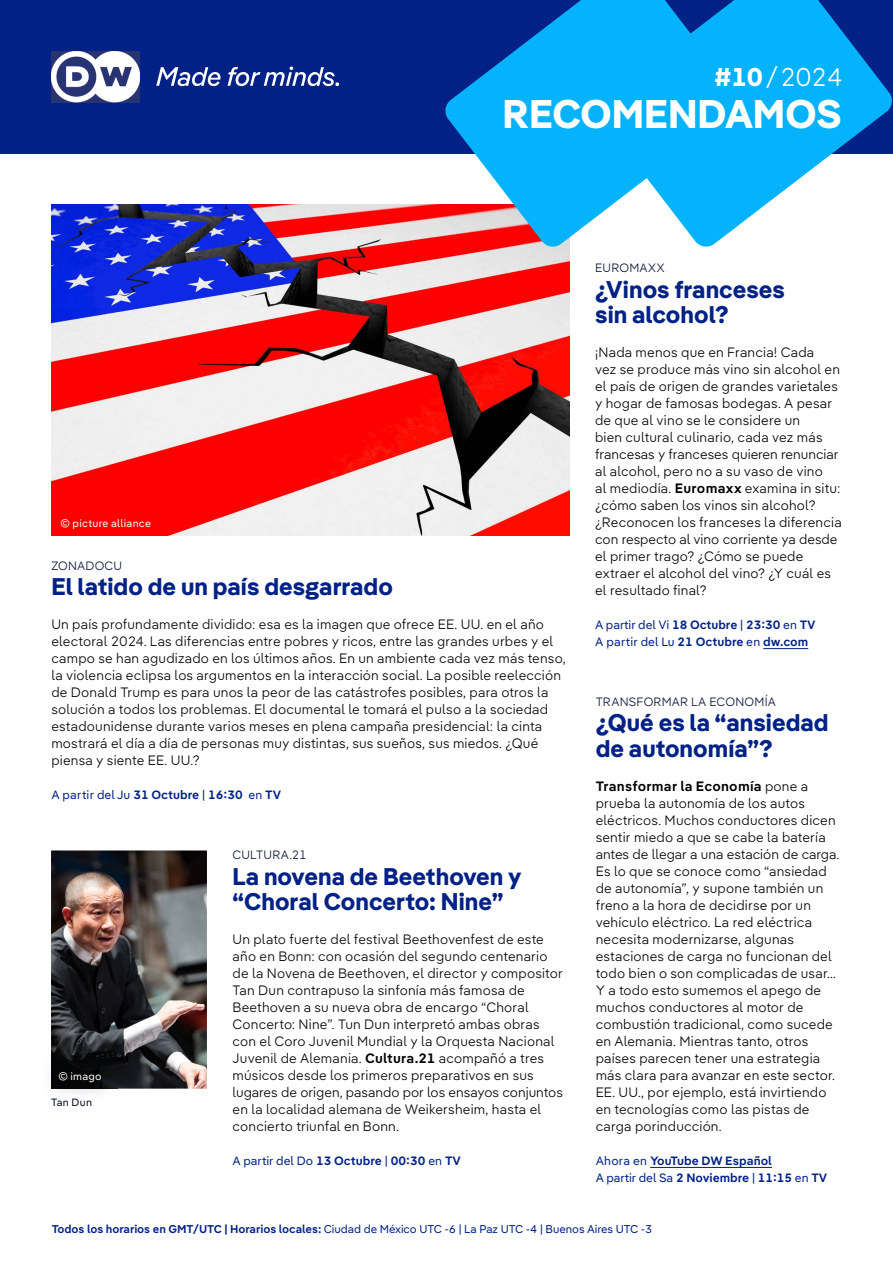
<style>
.page{position:relative;width:893px;height:1263px;background:#fff}
.page>*{position:absolute;margin:0;border:0;box-sizing:border-box;transform-origin:0 0}
.t1{font:700 39.75px "DW Pangea";color:#fff}
.t2{font:300 25.5px "DW Pangea";color:#fff}
.t3{font:700 24px/25.5px "DW Pangea";letter-spacing:.005em;color:#002186}
.t4{font:300 13.5px/17px "DW Pangea Text";letter-spacing:.015em;color:#000}
.t5{font:600 12px/17px "DW Pangea Text";color:#002186}
.t6{font:300 12px "DW Pangea Text";letter-spacing:.02em;color:#081336}
.t7{font:11.25px "DW Pangea Text";letter-spacing:-.005em;color:#002186}
.t8{font:10.5px "DW Pangea Text";letter-spacing:.025em;color:#fff}
.t9{font:10.5px "DW Pangea Text";letter-spacing:.025em;color:#000821}
.s1{font-weight:700}
.s2{font-weight:400}
.s3{font-weight:600}
</style>
<div class="page">
<img style="left:51px;top:204px;width:519px;height:332px">
<hr style="left:650px;top:1167px;width:122px;height:1px;background:#002186">
<div style="left:0;top:0;width:893px;height:153px;background:#002186"></div>
<img style="left:51px;top:51px;width:89px;height:51px">
<svg style="left:156px;top:67px;width:183px;height:19px"></svg>
<svg style="left:444px;top:0;width:153px;height:248px;fill:#05b2fc"></svg>
<svg style="left:597px;top:0;width:296px;height:247px;fill:#05b2fc"></svg>
<img style="left:51px;top:850px;width:156px;height:239px">
<img style="left:51px;top:1055px;width:66px;height:34px">
<hr style="left:763px;top:648px;width:45px;height:1px;background:#002186">
<h2 class="t2" style="left:715px;top:59px;width:130px"><span class="s1">#10</span> / 2024</h2>
<h1 class="t1" style="left:502px;top:91px;width:341px">RECOMENDAMOS</h1>
<p class="t8" style="left:61px;top:517px;width:92px">© picture alliance</p>
<p class="t6" style="left:51px;top:556px;width:72px">ZONADOCU</p>
<h3 class="t3" style="left:51px;top:574px;width:343px">El latido de un país desgarrado</h3>
<p class="t4" style="left:51px;top:617px;width:516px">Un país profundamente dividido: esa es la imagen que ofrece EE. UU. en el año electoral 2024. Las diferencias entre pobres y ricos, entre las grandes urbes y el campo se han agudizado en los últimos años. En un ambiente cada vez más tenso, la violencia eclipsa los argumentos en la interacción social. La posible reelección de Donald Trump es para unos la peor de las catástrofes posibles, para otros la solución a todos los problemas. El documental le tomará el pulso a la sociedad estadounidense durante varios meses en plena campaña presidencial: la cinta mostrará el día a día de personas muy distintas, sus sueños, sus miedos. ¿Qué piensa y siente EE. UU.?</p>
<p class="t5" style="left:51px;top:787px;width:231px"><span class="s2">A partir del Ju</span> 31 Octubre <span class="s2">|</span> 16:30 <span class="s2">en</span> TV</p>
<p class="t8" style="left:58px;top:1070px;width:45px">© imago</p>
<p class="t9" style="left:51px;top:1096px;width:43px">Tan Dun</p>
<p class="t6" style="left:233px;top:846px;width:76px">CULTURA.21</p>
<h3 class="t3" style="left:233px;top:863px;width:290px">La novena de Beethoven y “Choral Concerto: Nine”</h3>
<p class="t4" style="left:233px;top:931px;width:332px">Un plato fuerte del festival Beethovenfest de este año en Bonn: con ocasión del segundo centenario de la Novena de Beethoven, el director y compositor Tan Dun contrapuso la sinfonía más famosa de Beethoven a su nueva obra de encargo “Choral Concerto: Nine”. Tun Dun interpretó ambas obras con el Coro Juvenil Mundial y la Orquesta Nacional Juvenil de Alemania. <span class="s3">Cultura.21</span> acompañó a tres músicos desde los primeros preparativos en sus lugares de origen, pasando por los ensayos conjuntos en la localidad alemana de Weikersheim, hasta el concierto triunfal en Bonn.</p>
<p class="t5" style="left:233px;top:1152px;width:230px"><span class="s2">A partir del Do</span> 13 Octubre <span class="s2">|</span> 00:30 <span class="s2">en</span> TV</p>
<p class="t6" style="left:595px;top:259px;width:71px">EUROMAXX</p>
<h3 class="t3" style="left:595px;top:277px;width:191px">¿Vinos franceses sin alcohol?</h3>
<p class="t4" style="left:595px;top:345px;width:248px">¡Nada menos que en Francia! Cada<br>vez se produce más vino sin alcohol en el país de origen de grandes varietales y hogar de famosas bodegas. A pesar de que al vino se le considere un<br>bien cultural culinario, cada vez más francesas y franceses quieren renunciar al alcohol, pero no a su vaso de vino<br>al mediodía. <span class="s3">Euromaxx</span> examina in situ: ¿cómo saben los vinos sin alcohol? ¿Reconocen los franceses la diferencia con respecto al vino corriente ya desde el primer trago? ¿Cómo se puede extraer el alcohol del vino? ¿Y cuál es el resultado final?</p>
<p class="t5" style="left:595px;top:617px;width:222px"><span class="s2">A partir del Vi</span> 18 Octubre <span class="s2">|</span> 23:30 <span class="s2">en</span> TV<br><span class="s2">A partir del Lu</span> 21 Octubre <span class="s2">en</span> dw.com</p>
<p class="t6" style="left:596px;top:693px;width:182px">TRANSFORMAR LA ECONOMÍA</p>
<h3 class="t3" style="left:596px;top:710px;width:235px">¿Qué es la “ansiedad de autonomía”?</h3>
<p class="t4" style="left:596px;top:778px;width:245px"><span class="s3">Transformar la Economía</span> pone a prueba la autonomía de los autos eléctricos. Muchos conductores dicen sentir miedo a que se cabe la batería antes de llegar a una estación de carga.<br>Es lo que se conoce como “ansiedad de autonomía”, y supone también un freno a la hora de decidirse por un vehículo eléctrico. La red eléctrica necesita modernizarse, algunas estaciones de carga no funcionan del todo bien o son complicadas de usar...<br>Y a todo esto sumemos el apego de muchos conductores al motor de combustión tradicional, como sucede en Alemania. Mientras tanto, otros países parecen tener una estrategia más clara para avanzar en este sector.<br>EE. UU., por ejemplo, está invirtiendo en tecnologías como las pistas de carga porinducción.</p>
<p class="t5" style="left:596px;top:1152px;width:233px"><span class="s2">Ahora en</span> YouTube DW Español<br><span class="s2">A partir del Sa</span> 2 Noviembre <span class="s2">|</span> 11:15 <span class="s2">en</span> TV</p>
<p class="t7" style="left:52px;top:1223px;width:602px"><span class="s3">Todos los horarios en GMT/UTC | Horarios locales:</span> Ciudad de México UTC -6 | La Paz UTC -4 | Buenos Aires UTC -3</p>
</div>
